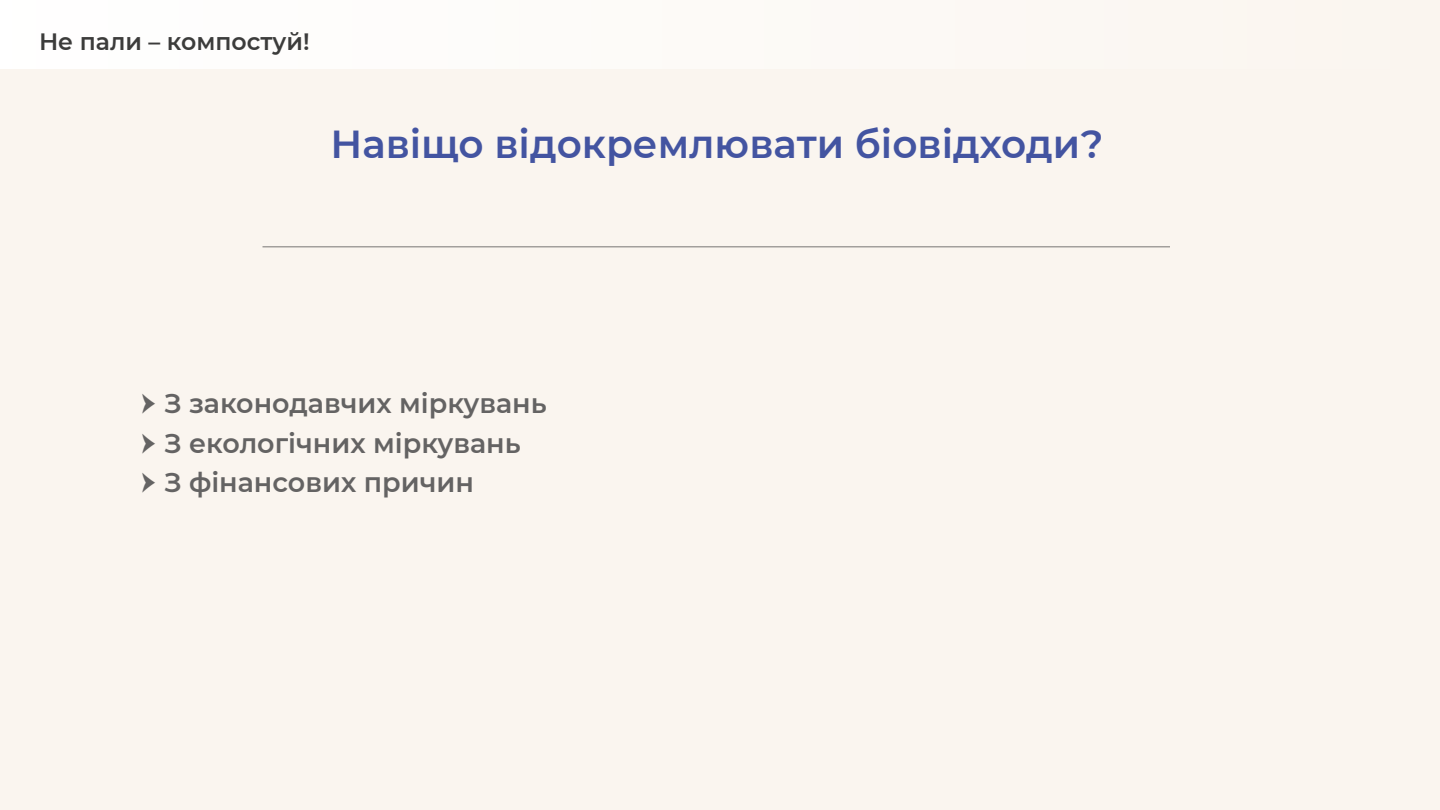
<style>
.page{position:relative;width:1440px;height:810px;background:#faf5ef}
.page>*{position:absolute;margin:0;border:0;box-sizing:border-box;transform-origin:0 0}
.t1{font:600 39px "Montserrat";color:#4354a1}
.t2{font:600 27px "Montserrat";color:#646363}
.t3{font:600 23.62px "Montserrat";color:#3c3c3b}
.s1{font-family:"Minion Pro";font-weight:400;font-size:35.25px}
</style>
<div class="page">
<div style="left:0;top:0;width:1440px;height:69px;background:#fdfaf7"></div>
<hr style="left:263px;top:246px;width:906px;height:2px;background:#4a4a49">
<p class="t3" style="left:39px;top:25px;width:272px">Не пали – компостуй!</p>
<h1 class="t1" style="left:331px;top:116px;width:774px">Навіщо відокремлювати біовідходи?</h1>
<p class="t2" style="left:141px;top:384px;width:407px"><span class="s1">→</span> З законодавчих міркувань</p>
<p class="t2" style="left:141px;top:424px;width:381px"><span class="s1">→</span> З екологічних міркувань</p>
<p class="t2" style="left:141px;top:464px;width:335px"><span class="s1">→</span> З фінансових причин</p>
</div>
